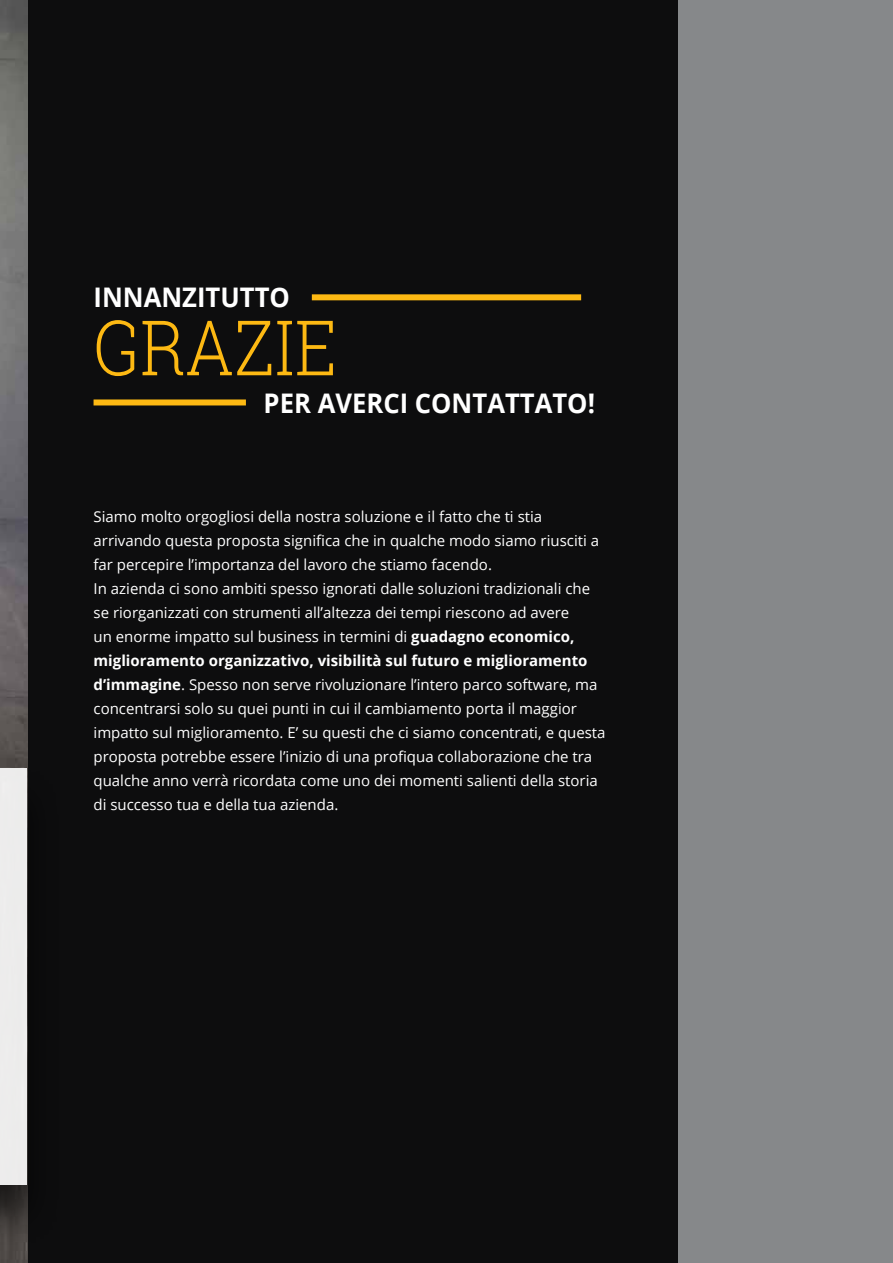
<style>
.page{position:relative;width:893px;height:1263px;background:#86888a}
.page>*{position:absolute;margin:0;border:0;box-sizing:border-box;transform-origin:0 0}
.t1{font:300 76.5px "Roboto Slab";color:#fdb913;scale:.88 1}
.t2{font:700 27px "Open Sans";color:#fff;scale:.95 1}
.t3{font:15px/24px "Open Sans";color:#fff}
.s1{font-weight:700}
</style>
<div class="page">
<div style="left:0;top:0;width:677px;height:1263px;background:#0d0d0e"></div>
<img style="left:0;top:0;width:27px;height:1263px">
<div style="left:94px;top:399px;width:152px;height:6px;background:#fdb913"></div>
<div style="left:312px;top:294px;width:269px;height:6px;background:#fdb913"></div>
<div style="left:0;top:765px;width:61px;height:482px;background:#000;opacity:.75"></div>
<div style="left:0;top:768px;width:27px;height:416px;background:#edecec"></div>
<h2 class="t2" style="left:94px;top:278px;width:208px">INNANZITUTTO</h2>
<h1 class="t1" style="left:94px;top:295px;width:278px">GRAZIE</h1>
<h2 class="t2" style="left:264px;top:384px;width:350px">PER AVERCI CONTATTATO!</h2>
<p class="t3" style="left:94px;top:504px;width:514px">Siamo molto orgogliosi della nostra soluzione e il fatto che ti stia arrivando questa proposta significa che in qualche modo siamo riusciti a far percepire l’importanza del lavoro che stiamo facendo.<br>In azienda ci sono ambiti spesso ignorati dalle soluzioni tradizionali che se riorganizzati con strumenti all’altezza dei tempi riescono ad avere<br>un enorme impatto sul business in termini di <span class="s1">guadagno economico, miglioramento organizzativo, visibilità sul futuro e miglioramento d’immagine</span>. Spesso non serve rivoluzionare l’intero parco software, ma concentrarsi solo su quei punti in cui il cambiamento porta il maggior impatto sul miglioramento. E’ su questi che ci siamo concentrati, e questa proposta potrebbe essere l’inizio di una profiqua collaborazione che tra qualche anno verrà ricordata come uno dei momenti salienti della storia di successo tua e della tua azienda.</p>
</div>
